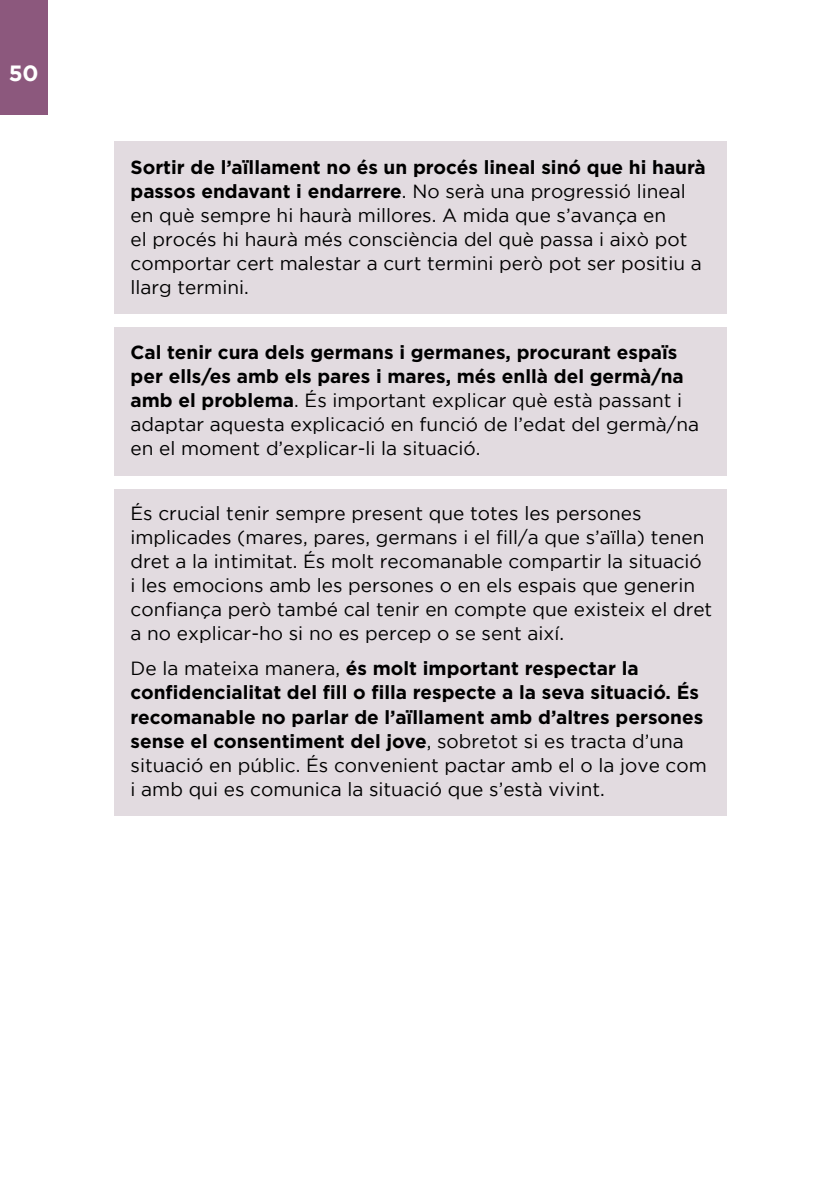
<style>
.page{position:relative;width:840px;height:1191px;background:#fff}
.page>*{position:absolute;margin:0;border:0;box-sizing:border-box;transform-origin:0 0}
.t1{font:700 22px "Gotham";color:#fff}
.t2{font:19px/24px "Gotham";color:#000}
.t3{font:700 19px/24px "Gotham";color:#000}
.s1{font-weight:700}
.s2{font-weight:400}
</style>
<div class="page">
<div style="left:0;top:0;width:47px;height:115px;background:#8c587d"></div>
<div style="left:113px;top:142px;width:613px;height:172px;background:#e2dbe0"></div>
<div style="left:113px;top:327px;width:613px;height:148px;background:#e2dbe0"></div>
<div style="left:113px;top:489px;width:613px;height:171px;background:#e2dbe0"></div>
<div style="left:113px;top:643px;width:613px;height:172px;background:#e2dbe0"></div>
<p class="t1" style="left:9px;top:61px;width:31px">50</p>
<p class="t2" style="left:130px;top:155px;width:576px"><span class="s1">Sortir de l’aïllament no és un procés lineal sinó que hi haurà passos endavant i endarrere</span>. No serà una progressió lineal en què sempre hi haurà millores. A mida que s’avança en<br>el procés hi haurà més consciència del què passa i això pot comportar cert malestar a curt termini però pot ser positiu a llarg termini.</p>
<p class="t2" style="left:130px;top:340px;width:570px"><span class="s1">Cal tenir cura dels germans i germanes, procurant espaïs per ells/es amb els pares i mares, més enllà del germà/na amb el problema</span>. És important explicar què està passant i adaptar aquesta explicació en funció de l’edat del germà/na en el moment d’explicar-li la situació.</p>
<p class="t2" style="left:130px;top:501px;width:583px">És crucial tenir sempre present que totes les persones implicades (mares, pares, germans i el fill/a que s’aïlla) tenen dret a la intimitat. És molt recomanable compartir la situació<br>i les emocions amb les persones o en els espais que generin confiança però també cal tenir en compte que existeix el dret a no explicar-ho si no es percep o se sent així.</p>
<p class="t3" style="left:130px;top:656px;width:577px"><span class="s2">De la mateixa manera,</span> és molt important respectar la confidencialitat del fill o filla respecte a la seva situació. És recomanable no parlar de l’aïllament amb d’altres persones sense el consentiment del jove<span class="s2">, sobretot si es tracta d’una situació en públic. És convenient pactar amb el o la jove com i amb qui es comunica la situació que s’està vivint.</span></p>
</div>
